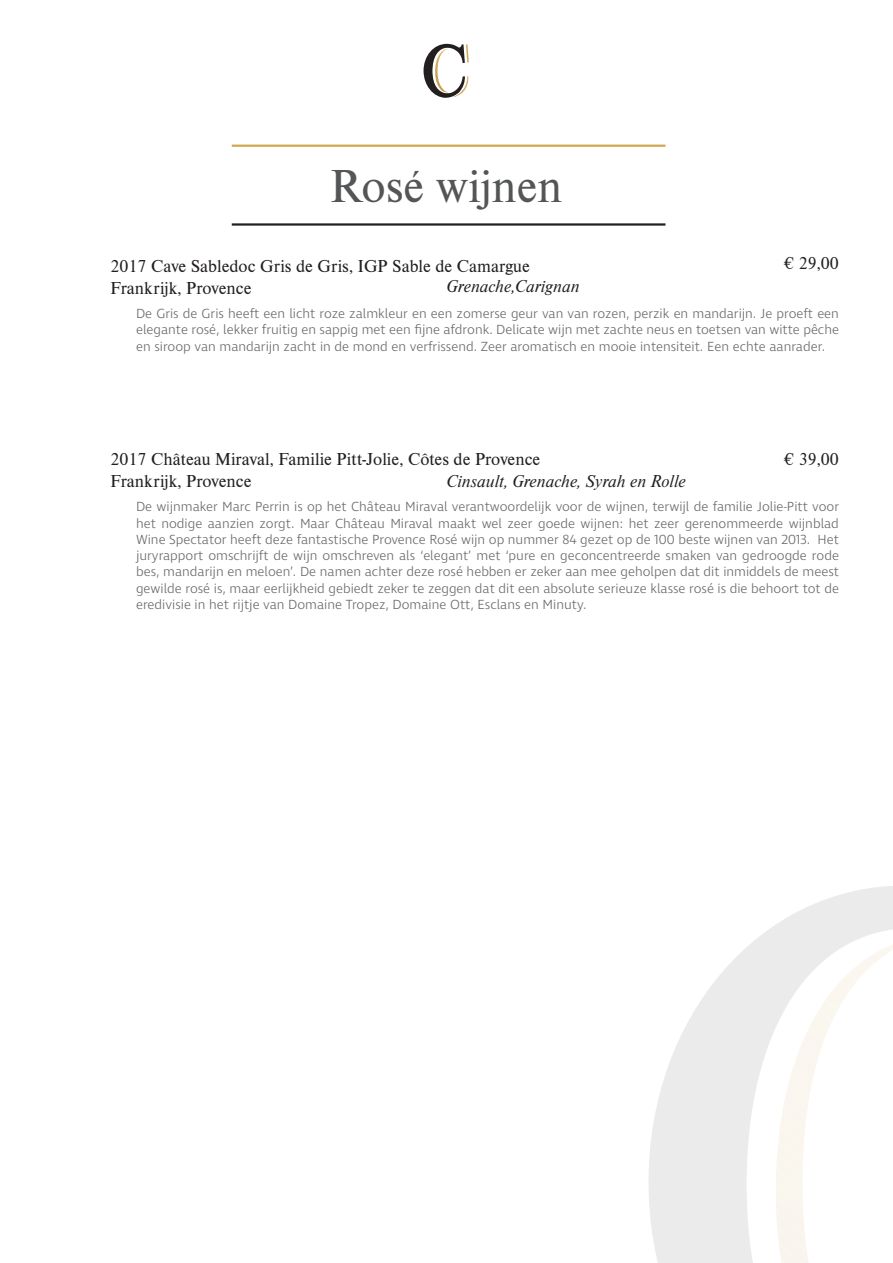
<style>
.page{position:relative;width:893px;height:1263px;background:#fff}
.page>*{position:absolute;margin:0;border:0;box-sizing:border-box;transform-origin:0 0}
.t1{font:48px "Nimbus Rom D";color:#545557}
.t2{font:18px "Nimbus Rom D";color:#231f20}
.t3{font:italic 18px "Nimbus Rom D";color:#231f20}
.t4{font:300 13.5px/16.2px "Ingra";color:#69696c;text-align:justify}
</style>
<div class="page">
<hr style="left:232px;top:145px;width:433px;height:2px;background:#d3a751">
<hr style="left:232px;top:223px;width:433px;height:3px;background:#231f20">
<svg style="left:424px;top:44px;width:45px;height:54px"></svg>
<svg style="left:649px;top:886px;width:244px;height:377px;fill:#ecebeb"></svg>
<svg style="left:776px;top:936px;width:117px;height:327px"></svg>
<p class="t1" style="left:331px;top:155px;width:233px">Rosé wijnen</p>
<p class="t2" style="left:784px;top:251px;width:56px">€ 29,00</p>
<p class="t2" style="left:111px;top:254px;width:421px">2017 Cave Sabledoc Gris de Gris, IGP Sable de Camargue</p>
<p class="t2" style="left:111px;top:276px;width:143px">Frankrijk, Provence</p>
<p class="t4" style="left:136px;top:306px;width:704px">De Gris de Gris heeft een licht roze zalmkleur en een zomerse geur van van rozen, perzik en mandarijn. Je proeft een elegante rosé, lekker fruitig en sappig met een fijne afdronk. Delicate wijn met zachte neus en toetsen van witte pêche en siroop van mandarijn zacht in de mond en verfrissend. Zeer aromatisch en mooie intensiteit. Een echte aanrader.</p>
<p class="t3" style="left:446px;top:275px;width:135px">Grenache,Carignan</p>
<p class="t2" style="left:111px;top:447px;width:431px">2017 Château Miraval, Familie Pitt-Jolie, Côtes de Provence</p>
<p class="t2" style="left:111px;top:469px;width:143px">Frankrijk, Provence</p>
<p class="t4" style="left:136px;top:499px;width:704px">De wijnmaker Marc Perrin is op het Château Miraval verantwoordelijk voor de wijnen, terwijl de familie Jolie-Pitt voor het nodige aanzien zorgt. Maar Château Miraval maakt wel zeer goede wijnen: het zeer gerenommeerde wijnblad Wine Spectator heeft deze fantastische Provence Rosé wijn op nummer 84 gezet op de 100 beste wijnen van 2013. Het juryrapport omschrijft de wijn omschreven als ‘elegant’ met ‘pure en geconcentreerde smaken van gedroogde rode bes, mandarijn en meloen’. De namen achter deze rosé hebben er zeker aan mee geholpen dat dit inmiddels de meest gewilde rosé is, maar eerlijkheid gebiedt zeker te zeggen dat dit een absolute serieuze klasse rosé is die behoort tot de eredivisie in het rijtje van Domaine Tropez, Domaine Ott, Esclans en Minuty.</p>
<p class="t2" style="left:784px;top:447px;width:56px">€ 39,00</p>
<p class="t3" style="left:446px;top:469px;width:241px">Cinsault, Grenache, Syrah en Rolle</p>
</div>
